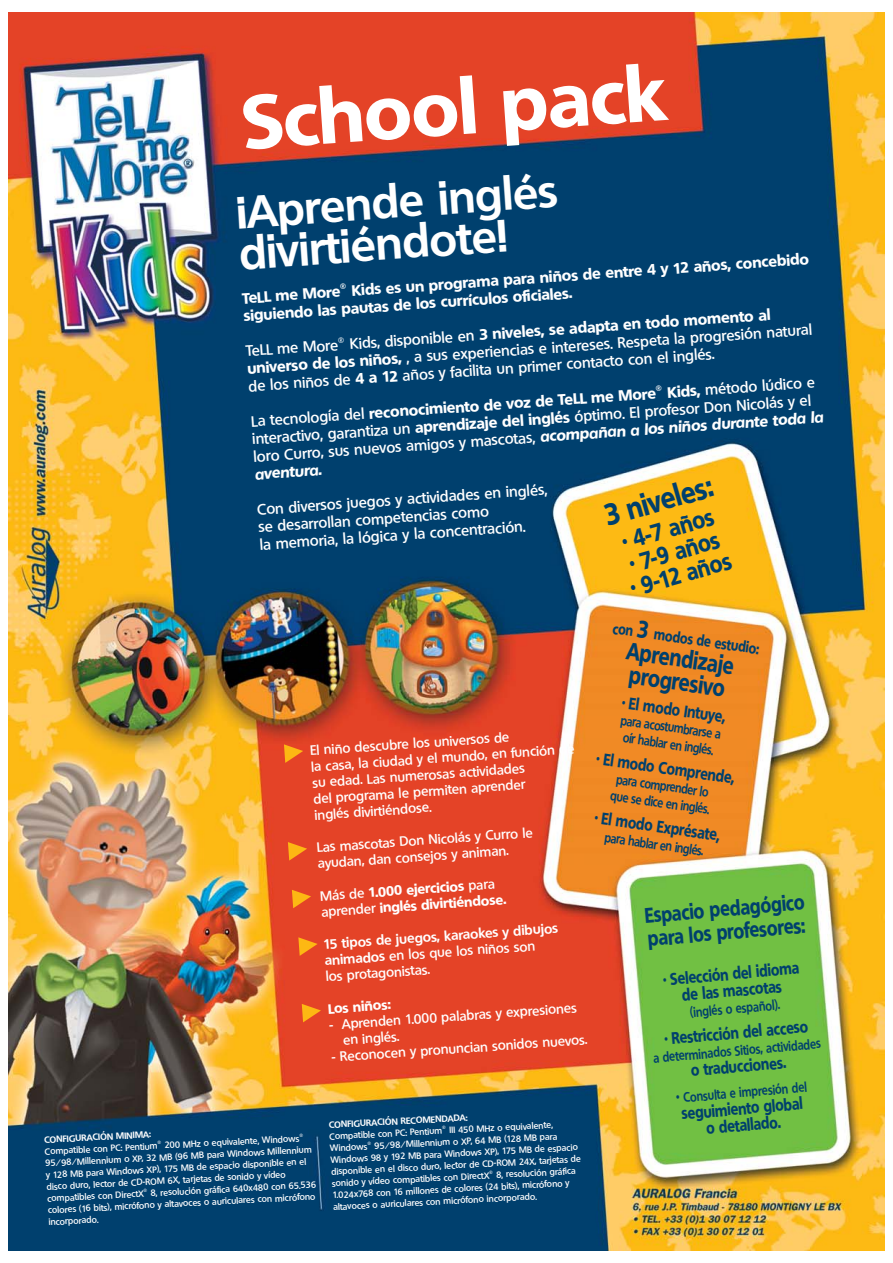
<style>
.page{position:relative;width:893px;height:1263px;background:#fff}
.page>*{position:absolute;margin:0;border:0;box-sizing:border-box;transform-origin:0 0}
.t1{font:800 73.5px "Quebec";color:#fff}
.t2{font:700 44.1px/41.1px "Quebec";color:#fff}
.t3{font:800 29.4px "Quebec";color:#00406d;scale:.85 1}
.t4{font:800 23.55px "Quebec";color:#00406d;scale:.85 1}
.t5{font:800 23.55px/23.5px "Quebec";color:#00406d;scale:.8 1}
.t6{font:800 20.55px/23.5px "Quebec";color:#00406d;scale:.81 1}
.t7{font:800 16.2px/17px "Quebec";color:#00406d;text-align:center;scale:.81 1}
.t8{font:800 16.2px "Quebec";color:#00406d;scale:.8 1}
.t9{font:600 14.7px/17.7px "Quebec";color:#fff}
.t10{font:800 14.7px/17.7px "Quebec";color:#fff}
.t11{font:800 14.7px "Quebec";color:#00406d;scale:.8 1}
.t12{font:600 13.2px/16.2px "Quebec";color:#fff}
.t13{font:700 13.2px/17px "Quebec";color:#00406d;text-align:center;scale:.8 1}
.t14{font:700 13.2px/16.2px "Quebec";color:#fff}
.t15{font:700 13.2px "Quebec";color:#00406d;scale:.81 1}
.t16{font:800 13.2px/16.2px "Quebec";color:#fff}
.t17{font:600 8.85px/11.7px "Quebec";color:#fff}
.t18{font:700 8.85px "Quebec";color:#fff}
.s1{font-weight:800}
.s2{font-weight:600}
.s3{font-weight:800;font-style:italic}
.s4{font-family:"Helvetica";font-weight:400}
.s5{font-size:23.55px}
.s6{font-family:"Helvetica";font-weight:400;font-size:16.2px}
</style>
<div class="page">
<img style="left:9px;top:13px;width:875px;height:1237px">
<svg style="left:284px;top:744px;width:19px;height:19px"></svg>
<svg style="left:288px;top:842px;width:19px;height:19px"></svg>
<svg style="left:292px;top:890px;width:19px;height:18px"></svg>
<svg style="left:298px;top:937px;width:19px;height:19px"></svg>
<svg style="left:302px;top:1004px;width:19px;height:18px"></svg>
<svg style="left:340px;top:283px;width:6px;height:6px"></svg>
<svg style="left:338px;top:337px;width:6px;height:6px"></svg>
<svg style="left:655px;top:385px;width:6px;height:6px"></svg>
<svg style="left:299px;top:1134px;width:4px;height:3px"></svg>
<svg style="left:442px;top:1126px;width:4px;height:3px"></svg>
<svg style="left:367px;top:1142px;width:4px;height:3px"></svg>
<svg style="left:489px;top:1171px;width:4px;height:3px"></svg>
<h1 class="t1" style="left:241px;top:91px;width:425px;rotate:-4deg">School pack</h1>
<h2 class="t2" style="left:235px;top:196px;width:323px;rotate:-4deg">¡Aprende inglés divirtiéndote!</h2>
<h3 class="t10" style="left:242px;top:291px;width:99px;rotate:-4deg">TeLL me More</h3>
<h3 class="t10" style="left:242px;top:291px;width:569px;text-indent:110px;rotate:-4deg">Kids es un programa para niños de entre 4 y 12 años, concebido siguiendo las pautas de los currículos oficiales.</h3>
<h3 class="t9" style="left:245px;top:344px;width:94px;rotate:-4deg">TeLL me More</h3>
<h3 class="t9" style="left:245px;top:344px;width:567px;text-indent:104px;rotate:-4deg">Kids, disponible en <span class="s1">3 niveles, se adapta en todo momento al universo de los niños,</span> , a sus experiencias e intereses. Respeta la progresión natural de los niños de <span class="s1">4 a 12</span> años y facilita un primer contacto con el inglés.</h3>
<h3 class="t10" style="left:250px;top:414px;width:407px;rotate:-4deg"><span class="s2">La tecnología del</span> reconocimiento de voz de TeLL me More</h3>
<h3 class="t9" style="left:250px;top:414px;width:572px;text-indent:417px;rotate:-4deg"><span class="s1">Kids,</span> método lúdico e interactivo, garantiza un <span class="s1">aprendizaje del inglés</span> óptimo. El profesor Don Nicolás y el loro Curro, sus nuevos amigos y mascotas, <span class="s3">acompañan a los niños durante toda la aventura.</span></h3>
<h3 class="t9" style="left:257px;top:502px;width:292px;rotate:-4deg">Con diversos juegos y actividades en inglés, se desarrollan competencias como<br>la memoria, la lógica y la concentración.</h3>
<h3 class="t3" style="left:601px;top:504px;width:133px;rotate:-16deg">3 niveles:</h3>
<h3 class="t4" style="left:617px;top:533px;width:115px;rotate:-16deg"><span class="s4">•</span> 4-7 años</h3>
<h3 class="t4" style="left:624px;top:555px;width:113px;rotate:-16deg"><span class="s4">•</span> 7-9 años</h3>
<h3 class="t4" style="left:625px;top:579px;width:127px;rotate:-16deg"><span class="s4">•</span> 9-12 años</h3>
<h3 class="t11" style="left:614px;top:622px;width:186px;rotate:8deg">con <span class="s5">3</span> modos de estudio:</h3>
<h3 class="t5" style="left:628px;top:641px;width:137px;rotate:8deg">Aprendizaje progresivo</h3>
<h3 class="t8" style="left:621px;top:695px;width:134px;rotate:8deg"><span class="s4">•</span> El modo Intuye,</h3>
<h3 class="t13" style="left:621px;top:713px;width:128px;rotate:8deg">para acostumbrarse a oír hablar en inglés.</h3>
<h3 class="t8" style="left:596px;top:751px;width:178px;rotate:8deg"><span class="s4">•</span> El modo Comprende,</h3>
<h3 class="t12" style="left:309px;top:744px;width:265px;rotate:-4deg">El niño descubre los universos de<br>la casa, la ciudad y el mundo, en función de su edad. Las numerosas actividades<br>del programa le permiten aprender<br>inglés divirtiéndose.</h3>
<h3 class="t12" style="left:316px;top:841px;width:218px;rotate:-4deg">Las mascotas Don Nicolás y Curro le ayudan, dan consejos y animan.</h3>
<h3 class="t16" style="left:320px;top:889px;width:187px;rotate:-4deg"><span class="s2">Más de</span> 1.000 ejercicios <span class="s2">para aprender</span> inglés divirtiéndose.</h3>
<h3 class="t14" style="left:323px;top:937px;width:236px;rotate:-4deg">15 tipos de juegos, karaokes y dibujos animados <span class="s2">en los que los niños son<br>los protagonistas.</span></h3>
<h3 class="t16" style="left:327px;top:1002px;width:64px;rotate:-4deg">Los niños:</h3>
<h3 class="t13" style="left:614px;top:771px;width:127px;text-align:left;rotate:8deg">para comprender lo que se dice en inglés.</h3>
<h3 class="t8" style="left:594px;top:810px;width:162px;rotate:8deg"><span class="s4">•</span> El modo Exprésate,</h3>
<h3 class="t13" style="left:606px;top:830px;width:126px;rotate:8deg">para hablar en inglés.</h3>
<h3 class="t6" style="left:644px;top:906px;width:199px;rotate:-5deg">Espacio pedagógico para los profesores:</h3>
<h3 class="t7" style="left:661px;top:973px;width:172px;rotate:-5deg"><span class="s4">•</span> Selección del idioma de las mascotas</h3>
<h3 class="t15" style="left:689px;top:1007px;width:113px;rotate:-5deg">(inglés o español).</h3>
<h3 class="t7" style="left:662px;top:1032px;width:181px;rotate:-5deg"><span class="s4">•</span> Restricción del acceso</h3>
<h3 class="t12" style="left:341px;top:1017px;width:237px;text-indent:-13px;rotate:-4deg">- Aprenden 1.000 palabras y expresiones en inglés.</h3>
<h3 class="t12" style="left:331px;top:1050px;width:258px;rotate:-4deg">- Reconocen y pronuncian sonidos nuevos.</h3>
<h3 class="t15" style="left:652px;top:1052px;width:209px;rotate:-5deg">a determinados Sitios, actividades</h3>
<h3 class="t7" style="left:690px;top:1063px;width:119px;rotate:-5deg">o traducciones.</h3>
<h3 class="t15" style="left:674px;top:1093px;width:165px;rotate:-5deg"><span class="s6">•</span> Consulta e impresión del</h3>
<h3 class="t7" style="left:681px;top:1107px;width:151px;rotate:-5deg">seguimiento global o detallado.</h3>
<p class="t18" style="left:328px;top:1121px;width:141px;rotate:-3deg">CONFIGURACIÓN RECOMENDADA:</p>
<p class="t17" style="left:329px;top:1131px;width:114px;rotate:-3deg">Compatible con PC: Pentium</p>
<p class="t17" style="left:449px;top:1125px;width:105px;rotate:-3deg">III 450 MHz o equivalente,</p>
<p class="t18" style="left:44px;top:1136px;width:109px;rotate:-3deg">CONFIGURACIÓN MINIMA:</p>
<p class="t17" style="left:45px;top:1146px;width:114px;rotate:-3deg">Compatible con PC: Pentium</p>
<p class="t17" style="left:330px;top:1143px;width:251px;text-indent:44px;rotate:-3deg">95/98/Millennium o XP, 64 MB (128 MB para Windows 98 y 192 MB para Windows XP), 175 MB de espacio disponible en el disco duro, lector de CD-ROM 24X, tarjetas de sonido y vídeo compatibles con DirectX</p>
<p class="t17" style="left:164px;top:1140px;width:137px;rotate:-3deg">200 MHz o equivalente, Windows</p>
<p class="t17" style="left:45px;top:1158px;width:268px;rotate:-3deg">95/98/Millennium o XP, 32 MB (96 MB para Windows Millennium y 128 MB para Windows XP), 175 MB de espacio disponible en el disco duro, lector de CD-ROM 6X, tarjetas de sonido y vídeo compatibles con DirectX</p>
<p class="t17" style="left:330px;top:1143px;width:39px;rotate:-3deg">Windows</p>
<p class="t17" style="left:331px;top:1178px;width:246px;text-indent:164px;rotate:-3deg">8, resolución gráfica<br>1.024x768 con 16 millones de colores (24 bits), micrófono y altavoces o auriculares con micrófono incorporado.</p>
<p class="t17" style="left:47px;top:1193px;width:271px;text-indent:103px;rotate:-3deg">8, resolución gráfica 640x480 con 65.536 colores (16 bits), micrófono y altavoces o auriculares con micrófono incorporado.</p>
</div>
